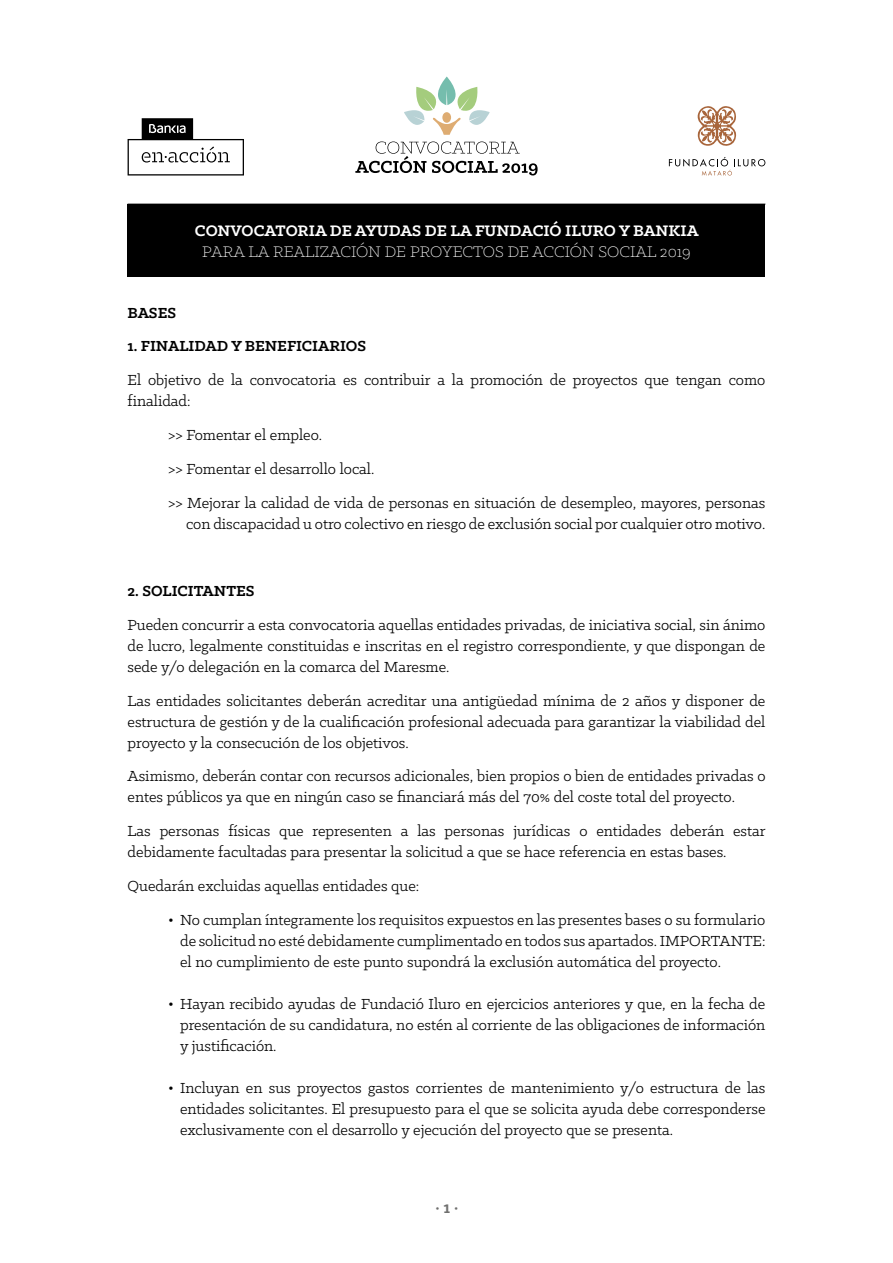
<style>
.page{position:relative;width:893px;height:1263px;background:#fff}
.page>*{position:absolute;margin:0;border:0;box-sizing:border-box;transform-origin:0 0}
.t1{font:700 18px "Klinic Slab";color:#6f6f6e}
.t2{font:300 17.25px "Klinic Slab";color:#fff}
.t3{font:700 17.25px "Klinic Slab";color:#fff}
.t4{font:16.5px/21px "Klinic Slab";color:#000;text-align:justify}
.t5{font:700 16.5px "Klinic Slab";color:#000}
</style>
<div class="page">
<svg style="left:404px;top:77px;width:86px;height:58px"></svg>
<svg style="left:355px;top:141px;width:183px;height:34px"></svg>
<svg style="left:128px;top:118px;width:116px;height:57px"></svg>
<svg style="left:697px;top:106px;width:40px;height:40px"></svg>
<svg style="left:669px;top:157px;width:96px;height:18px"></svg>
<div style="left:128px;top:204px;width:637px;height:73px;background:#000"></div>
<p class="t3" style="left:195px;top:219px;width:505px">CONVOCATORIA DE AYUDAS DE LA FUNDACIÓ ILURO Y BANKIA</p>
<p class="t2" style="left:202px;top:241px;width:490px">PARA LA REALIZACIÓN DE PROYECTOS DE ACCIÓN SOCIAL 2019</p>
<p class="t5" style="left:128px;top:302px;width:50px">BASES</p>
<p class="t5" style="left:128px;top:335px;width:240px">1. FINALIDAD Y BENEFICIARIOS</p>
<p class="t4" style="left:128px;top:369px;width:639px">El objetivo de la convocatoria es contribuir a la promoción de proyectos que tengan como finalidad:</p>
<p class="t4" style="left:168px;top:418px;width:599px;line-height:33.8px;text-align:left">&gt;&gt; Fomentar el empleo.<br>&gt;&gt; Fomentar el desarrollo local.<br>&gt;&gt; Mejorar la calidad de vida de personas en situación de desempleo, mayores, personas</p>
<p class="t4" style="left:186px;top:512px;width:581px">con discapacidad u otro colectivo en riesgo de exclusión social por cualquier otro motivo.</p>
<p class="t5" style="left:128px;top:580px;width:128px">2. SOLICITANTES</p>
<p class="t4" style="left:128px;top:614px;width:639px">Pueden concurrir a esta convocatoria aquellas entidades privadas, de iniciativa social, sin ánimo de lucro, legalmente constituidas e inscritas en el registro correspondiente, y que dispongan de sede y/o delegación en la comarca del Maresme.</p>
<p class="t4" style="left:128px;top:689px;width:639px">Las entidades solicitantes deberán acreditar una antigüedad mínima de 2 años y disponer de estructura de gestión y de la cualificación profesional adecuada para garantizar la viabilidad del proyecto y la consecución de los objetivos.</p>
<p class="t4" style="left:128px;top:765px;width:639px">Asimismo, deberán contar con recursos adicionales, bien propios o bien de entidades privadas o entes públicos ya que en ningún caso se financiará más del 70% del coste total del proyecto.</p>
<p class="t4" style="left:128px;top:820px;width:639px">Las personas físicas que representen a las personas jurídicas o entidades deberán estar debidamente facultadas para presentar la solicitud a que se hace referencia en estas bases.</p>
<p class="t4" style="left:128px;top:875px;width:293px">Quedarán excluidas aquellas entidades que:</p>
<p class="t4" style="left:180px;top:909px;width:587px;text-indent:-12px">• No cumplan íntegramente los requisitos expuestos en las presentes bases o su formulario de solicitud no esté debidamente cumplimentado en todos sus apartados. IMPORTANTE: el no cumplimiento de este punto supondrá la exclusión automática del proyecto.</p>
<p class="t4" style="left:180px;top:993px;width:587px;text-indent:-12px">• Hayan recibido ayudas de Fundació Iluro en ejercicios anteriores y que, en la fecha de presentación de su candidatura, no estén al corriente de las obligaciones de información y justificación.</p>
<p class="t4" style="left:180px;top:1077px;width:587px;text-indent:-12px">• Incluyan en sus proyectos gastos corrientes de mantenimiento y/o estructura de las entidades solicitantes. El presupuesto para el que se solicita ayuda debe corresponderse exclusivamente con el desarrollo y ejecución del proyecto que se presenta.</p>
<p class="t1" style="left:435px;top:1195px;width:24px">· 1 ·</p>
</div>
